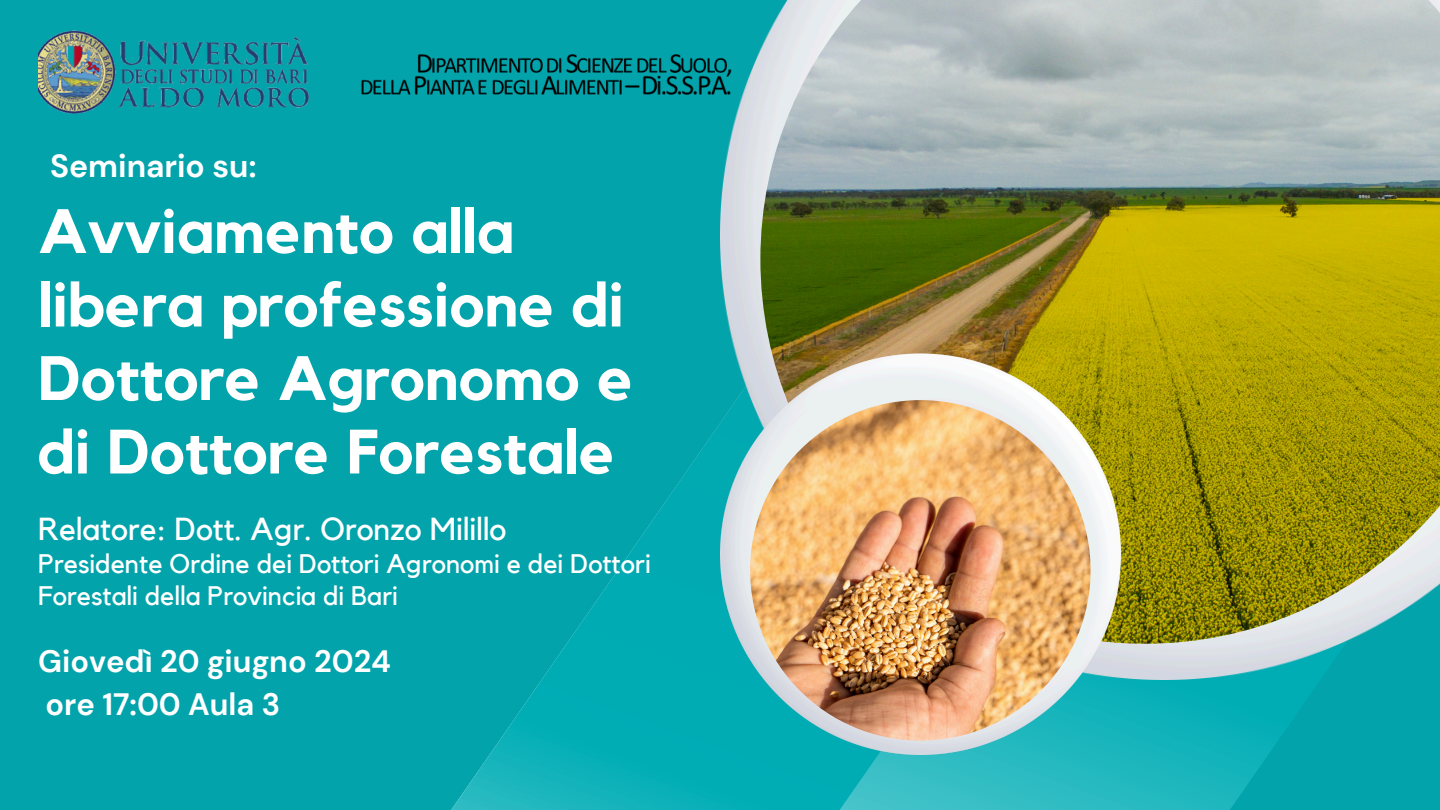
<style>
.page{position:relative;width:1440px;height:810px;background:#02a3ab}
.page>*{position:absolute;margin:0;border:0;box-sizing:border-box;transform-origin:0 0}
.t1{font:700 61.8px/73.5px "Kollektif";color:#fff}
.t2{font:700 31.9px "DM Sans";color:#fff}
.t3{font:31.8px "Kollektif";color:#fff}
.t4{font:700 30.9px/42.8px "DM Sans";color:#fff}
.t5{font:26.8px/31.5px "Kollektif";color:#fff}
</style>
<div class="page">
<svg style="left:451px;top:445px;width:837px;height:365px"></svg>
<img style="left:720px;top:50px;width:620px;height:629px">
<img style="left:760px;top:0;width:680px;height:644px">
<img style="left:720px;top:353px;width:401px;height:402px">
<img style="left:750px;top:400px;width:341px;height:341px;border-radius:50%">
<img style="left:38px;top:30px;width:272px;height:84px">
<img style="left:361px;top:50px;width:387px;height:70px">
<h1 class="t2" style="left:50px;top:146px;width:208px">Seminario su:</h1>
<h2 class="t1" style="left:38px;top:197px;width:597px">Avviamento alla libera professione di<br>Dottore Agronomo e di Dottore Forestale</h2>
<p class="t3" style="left:38px;top:514px;width:470px">Relatore: Dott. Agr. Oronzo Milillo</p>
<p class="t5" style="left:38px;top:549px;width:614px">Presidente Ordine dei Dottori Agronomi e dei Dottori<br>Forestali della Provincia di Bari</p>
<p class="t4" style="left:38px;top:640px;width:354px">Giovedì 20 giugno 2024 ore 17:00 Aula 3</p>
</div>
